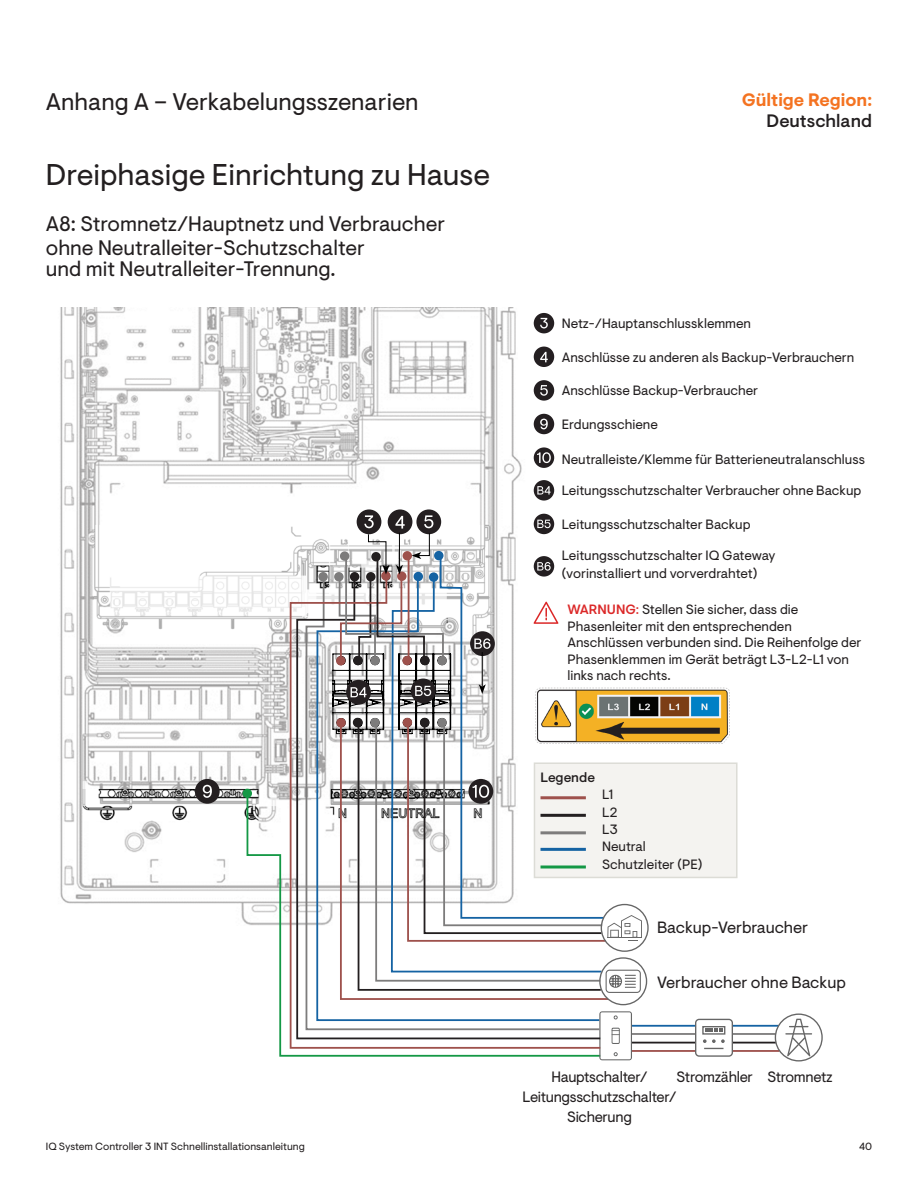
<style>
.page{position:relative;width:918px;height:1188px;background:#fff}
.page>*{position:absolute;margin:0;border:0;box-sizing:border-box;transform-origin:0 0}
.Subheading{font:30px "Enphase Visuelt";color:#231f20}
.Enphase_H1{font:24px "Enphase Visuelt";color:#231f20}
.Enphase_H2{font:21px/24px "Enphase Visuelt";color:#231f20}
.t1{font:700 18px "Enphase Visuelt";color:#f47321}
.t2{font:500 18px "Enphase Visuelt";color:#231f20}
.t3{font:16.35px "Enphase Visuelt";color:#231f20}
.t4{font:15px/20px "Enphase Visuelt";letter-spacing:-.02em;color:#231f20;text-align:center}
.t5{font:13.5px/16.5px "Enphase Visuelt";color:#231f20}
.t6{font:500 13.5px "Enphase Visuelt";color:#231f20}
.t7{font:10.5px "Enphase Visuelt";color:#231f20}
.s1{font-weight:500;color:#db2828}
.s2{color:#db2828}
</style>
<div class="page">
<div style="left:534px;top:514px;width:20px;height:20px;background:#241f21;border-radius:50%"></div>
<div style="left:534px;top:480px;width:20px;height:21px;background:#241f21;border-radius:50%"></div>
<svg style="left:537px;top:486px;width:14px;height:9px"></svg>
<div style="left:534px;top:414px;width:20px;height:20px;background:#241f21;border-radius:50%"></div>
<svg style="left:540px;top:419px;width:8px;height:10px"></svg>
<div style="left:534px;top:313px;width:20px;height:20px;background:#241f21;border-radius:50%"></div>
<svg style="left:540px;top:318px;width:8px;height:11px"></svg>
<div style="left:534px;top:447px;width:20px;height:21px;background:#241f21;border-radius:50%"></div>
<svg style="left:537px;top:452px;width:14px;height:11px"></svg>
<div style="left:534px;top:347px;width:20px;height:20px;background:#241f21;border-radius:50%"></div>
<svg style="left:540px;top:352px;width:8px;height:10px"></svg>
<div style="left:534px;top:380px;width:20px;height:21px;background:#241f21;border-radius:50%"></div>
<svg style="left:540px;top:385px;width:8px;height:11px"></svg>
<div style="left:534px;top:762px;width:204px;height:116px;background:#f4f3f0;border:2px solid #dcdcd6"></div>
<img style="left:60px;top:307px;width:462px;height:616px">
<div style="left:318px;top:572px;width:10px;height:9px;background:#7d7c7c;border-radius:50%"></div>
<div style="left:243px;top:789px;width:9px;height:9px;background:#149845;border-radius:50%"></div>
<hr style="left:632px;top:1050px;width:63px;height:2px;background:#9e514c">
<hr style="left:632px;top:1042px;width:63px;height:2px;background:#231f20">
<hr style="left:632px;top:1033px;width:63px;height:2px;background:#7d7c7c">
<hr style="left:632px;top:1025px;width:63px;height:2px;background:#1563a3">
<hr style="left:732px;top:1050px;width:48px;height:2px;background:#9e514c">
<hr style="left:732px;top:1042px;width:44px;height:2px;background:#231f20">
<hr style="left:732px;top:1033px;width:44px;height:2px;background:#7d7c7c">
<hr style="left:732px;top:1025px;width:47px;height:2px;background:#1563a3">
<hr style="left:785px;top:1033px;width:27px;height:2px;background:#666">
<svg style="left:787px;top:1019px;width:23px;height:37px"></svg>
<div style="left:775px;top:1013px;width:48px;height:49px;border:1px solid #666;border-radius:50%"></div>
<svg style="left:246px;top:796px;width:353px;height:261px"></svg>
<div style="left:599px;top:957px;width:48px;height:48px;border:1px solid #666;border-radius:50%"></div>
<svg style="left:605px;top:969px;width:36px;height:24px"></svg>
<svg style="left:694px;top:1018px;width:40px;height:39px"></svg>
<div style="left:702px;top:1026px;width:23px;height:9px;border:1px solid #666"></div>
<svg style="left:599px;top:1011px;width:33px;height:49px"></svg>
<div style="left:388px;top:509px;width:24px;height:25px;background:#241f21;border-radius:50%"></div>
<div style="left:416px;top:509px;width:25px;height:25px;background:#241f21;border-radius:50%"></div>
<svg style="left:357px;top:509px;width:24px;height:25px"></svg>
<div style="left:195px;top:779px;width:25px;height:25px;background:#241f21;border-radius:50%"></div>
<svg style="left:203px;top:785px;width:9px;height:13px"></svg>
<svg style="left:289px;top:575px;width:313px;height:475px"></svg>
<div style="left:601px;top:904px;width:48px;height:48px;border:1px solid #666;border-radius:50%"></div>
<svg style="left:332px;top:515px;width:310px;height:426px"></svg>
<img style="left:534px;top:685px;width:196px;height:58px">
<p class="Enphase_H1" style="left:46px;top:87px;width:374px">Anhang A – Verkabelungsszenarien</p>
<p class="Subheading" style="left:46px;top:158px;width:446px">Dreiphasige Einrichtung zu Hause</p>
<p class="Enphase_H2" style="left:46px;top:212px;width:401px">A8: Stromnetz/Hauptnetz und Verbraucher ohne Neutralleiter-Schutzschalter</p>
<p class="Enphase_H2" style="left:46px;top:257px;width:291px">und mit Neutralleiter-Trennung.</p>
<p class="t1" style="left:742px;top:89px;width:132px">Gültige Region:</p>
<p class="t2" style="left:767px;top:110px;width:107px">Deutschland</p>
<p class="t5" style="left:562px;top:316px;width:191px">Netz-/Hauptanschlussklemmen</p>
<p class="t5" style="left:562px;top:349px;width:294px">Anschlüsse zu anderen als Backup-Verbrauchern</p>
<p class="t5" style="left:562px;top:383px;width:198px">Anschlüsse Backup-Verbraucher</p>
<p class="t5" style="left:562px;top:417px;width:98px">Erdungsschiene</p>
<p class="t5" style="left:562px;top:451px;width:305px">Neutralleiste/Klemme für Batterieneutralanschluss</p>
<p class="t5" style="left:562px;top:483px;width:301px">Leitungsschutzschalter Verbraucher ohne Backup</p>
<p class="t5" style="left:562px;top:516px;width:190px">Leitungsschutzschalter Backup</p>
<p class="t5" style="left:562px;top:547px;width:215px">Leitungsschutzschalter IQ Gateway</p>
<p class="t5" style="left:562px;top:565px;width:197px">(vorinstalliert und vorverdrahtet)</p>
<p class="t5" style="left:567px;top:602px;width:296px"><span class="s1">WARNUNG</span><span class="s2">:</span> Stellen Sie sicher, dass die Phasenleiter mit den entsprechenden Anschlüssen verbunden sind. Die Reihenfolge der Phasenklemmen im Gerät beträgt L3-L2-L1 von links nach rechts.</p>
<p class="t6" style="left:541px;top:769px;width:56px">Legende</p>
<p class="t5" style="left:602px;top:787px;width:13px">L1</p>
<p class="t5" style="left:602px;top:804px;width:17px">L2</p>
<p class="t5" style="left:602px;top:838px;width:45px">Neutral</p>
<p class="t5" style="left:602px;top:822px;width:17px">L3</p>
<p class="t5" style="left:602px;top:856px;width:102px">Schutzleiter (PE)</p>
<p class="t3" style="left:657px;top:917px;width:153px">Backup-Verbraucher</p>
<p class="t3" style="left:657px;top:973px;width:191px">Verbraucher ohne Backup</p>
<p class="t4" style="left:551px;top:1067px;width:98px">Hauptschalter/</p>
<p class="t4" style="left:677px;top:1067px;width:78px">Stromzähler</p>
<p class="t4" style="left:767px;top:1067px;width:67px">Stromnetz</p>
<p class="t4" style="left:522px;top:1087px;width:156px">Leitungsschutzschalter/<br>Sicherung</p>
<p class="t7" style="left:46px;top:1140px;width:260px">IQ System Controller 3 INT Schnellinstallationsanleitung</p>
<p class="t7" style="left:859px;top:1140px;width:15px">40</p>
</div>
